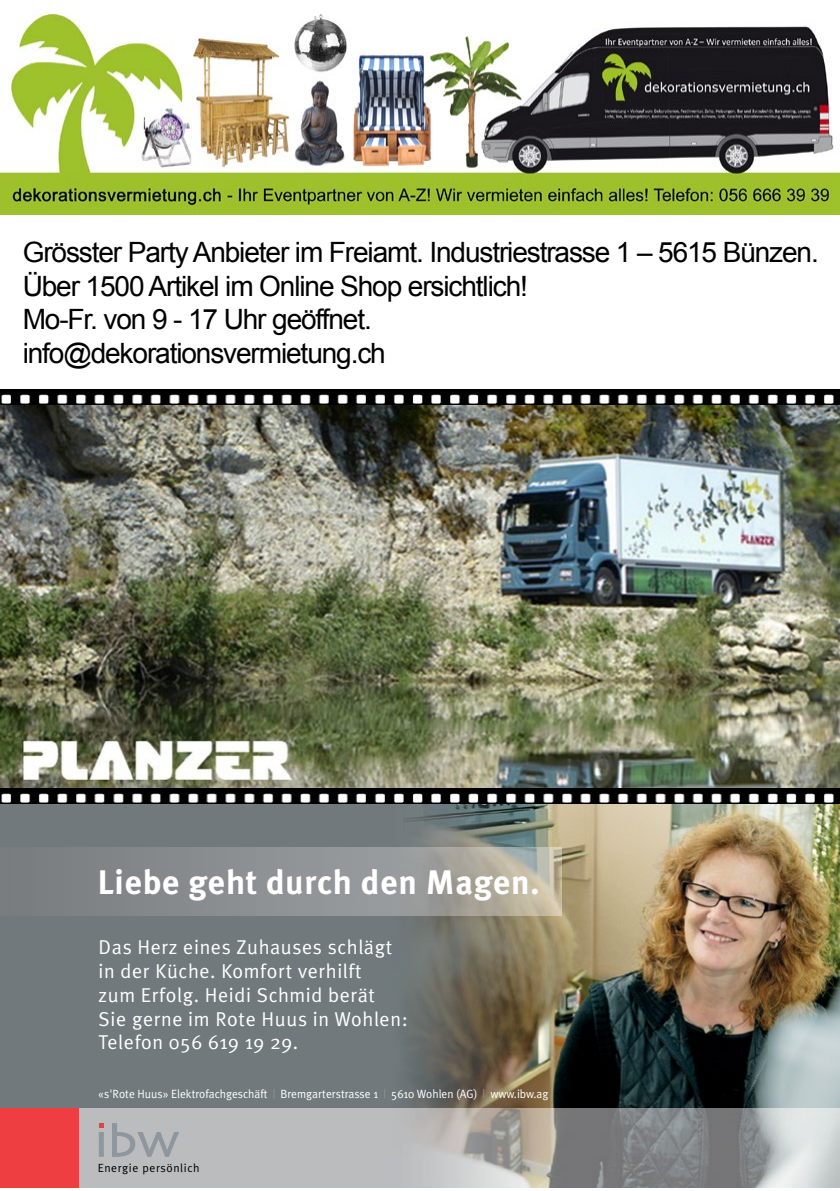
<style>
.page{position:relative;width:840px;height:1191px;background:#fff}
.page>*{position:absolute;margin:0;border:0;box-sizing:border-box;transform-origin:0 0}
.t1{font:700 34px "Meta Plus";letter-spacing:.02em;color:#fff}
.t2{font:28px/33.6px "Arial";letter-spacing:-.04em;color:#000}
.t3{font:20px/23.8px "Meta Plus Normal";letter-spacing:.03em;color:#fff}
.t4{font:12px "Meta Plus Normal";color:#fff}
.t5{font:11.8px "Meta Plus Normal";letter-spacing:.05em;color:#000}
.s1{color:#939598}
</style>
<div class="page">
<img style="left:0;top:804px;width:839px;height:304px">
<div style="left:0;top:1108px;width:79px;height:79px;background:#ef3e42"></div>
<img style="left:79px;top:1108px;width:760px;height:79px">
<svg style="left:112px;top:1123px;width:67px;height:33px;background:#abafb2"></svg>
<svg style="left:99px;top:1123px;width:5px;height:33px"></svg>
<img style="left:0;top:848px;width:561px;height:68px">
<img style="left:0;top:389px;width:839px;height:399px">
<img style="left:0;top:13px;width:839px;height:202px">
<img style="left:0;top:788px;width:839px;height:16px">
<p class="t2" style="left:23px;top:235px;width:797px">Grösster Party Anbieter im Freiamt. Industriestrasse 1 – 5615 Bünzen.<br>Über 1500 Artikel im Online Shop ersichtlich!<br>Mo-Fr. von 9 - 17 Uhr geöffnet.<br>info@dekorationsvermietung.ch</p>
<p class="t1" style="left:97px;top:862px;width:443px">Liebe geht durch den Magen.</p>
<p class="t3" style="left:99px;top:935px;width:310px">Das Herz eines Zuhauses schlägt in der Küche. Komfort verhilft<br>zum Erfolg. Heidi Schmid berät<br>Sie gerne im Rote Huus in Wohlen:<br>Telefon 056 619 19 29.</p>
<p class="t4" style="left:98px;top:1086px;width:451px">«s'Rote Huus» Elektrofachgeschäft <span class="s1">|</span> Bremgarterstrasse 1 <span class="s1">|</span> 5610 Wohlen (AG) <span class="s1">|</span> www.ibw.ag</p>
<p class="t5" style="left:98px;top:1161px;width:103px">Energie persönlich</p>
</div>
